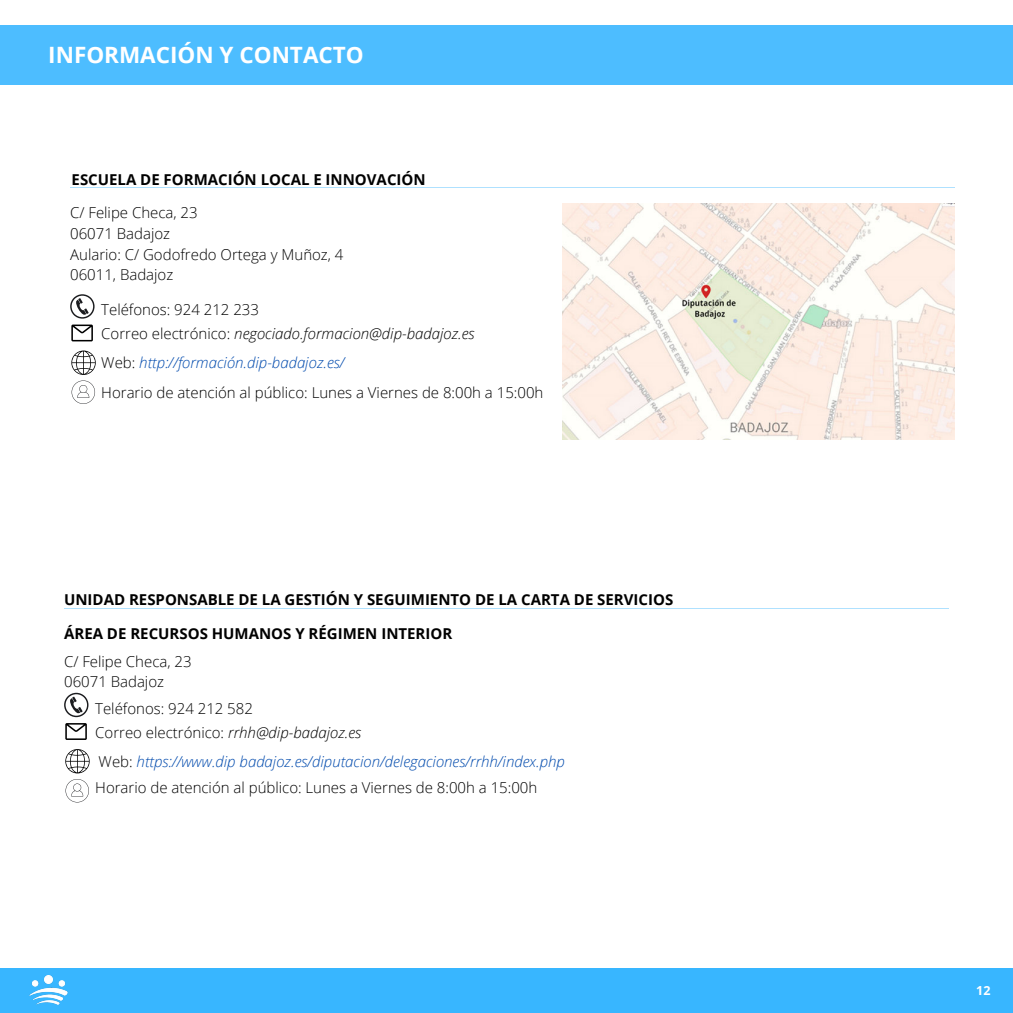
<style>
.page{position:relative;width:1013px;height:1013px;background:#fff}
.page>*{position:absolute;margin:0;border:0;box-sizing:border-box;transform-origin:0 0}
.t1{font:700 22.5px "Open Sans";color:#fff}
.t2{font:300 15px "Open Sans";color:#000}
.t3{font:700 15px "Open Sans";color:#000}
.t4{font:italic 300 15px "Open Sans";color:#004aad}
.t5{font:italic 300 15px "Open Sans";color:#000}
.t6{font:700 12.5px "Open Sans";color:#fff}
.s1{font-style:normal}
.s2{font-style:normal;color:#000}
</style>
<div class="page">
<div style="left:0;top:25px;width:1012px;height:59px;background:#4dbdff"></div>
<div style="left:0;top:968px;width:1012px;height:44px;background:#38b6ff"></div>
<img style="left:29px;top:975px;width:39px;height:30px">
<hr style="left:70px;top:187px;width:884px;height:1px;background:#38b6ff">
<hr style="left:64px;top:608px;width:884px;height:1px;background:#38b6ff">
<svg style="left:70px;top:294px;width:25px;height:24px"></svg>
<svg style="left:71px;top:324px;width:22px;height:17px"></svg>
<svg style="left:71px;top:350px;width:25px;height:54px"></svg>
<svg style="left:64px;top:692px;width:24px;height:25px"></svg>
<svg style="left:65px;top:723px;width:22px;height:17px"></svg>
<svg style="left:65px;top:749px;width:25px;height:24px"></svg>
<svg style="left:66px;top:779px;width:23px;height:23px"></svg>
<img style="left:563px;top:204px;width:391px;height:235px">
<p class="t1" style="left:48px;top:39px;width:317px">INFORMACIÓN Y CONTACTO</p>
<p class="t3" style="left:72px;top:169px;width:355px">ESCUELA DE FORMACIÓN LOCAL E INNOVACIÓN</p>
<p class="t2" style="left:70px;top:202px;width:129px">C/ Felipe Checa, 23</p>
<p class="t2" style="left:70px;top:223px;width:101px">06071 Badajoz</p>
<p class="t2" style="left:70px;top:243px;width:275px">Aulario: C/ Godofredo Ortega y Muñoz, 4</p>
<p class="t2" style="left:70px;top:264px;width:105px">06011, Badajoz</p>
<p class="t2" style="left:101px;top:299px;width:159px">Teléfonos: 924 212 233</p>
<p class="t5" style="left:101px;top:323px;width:375px"><span class="s1">Correo electrónico:</span> negociado.formacion@dip-badajoz.es</p>
<p class="t4" style="left:101px;top:352px;width:245px"><span class="s2">Web:</span> http://formación.dip-badajoz.es/</p>
<p class="t2" style="left:101px;top:382px;width:443px">Horario de atención al público: Lunes a Viernes de 8:00h a 15:00h</p>
<p class="t3" style="left:64px;top:589px;width:610px">UNIDAD RESPONSABLE DE LA GESTIÓN Y SEGUIMIENTO DE LA CARTA DE SERVICIOS</p>
<p class="t3" style="left:64px;top:622px;width:390px">ÁREA DE RECURSOS HUMANOS Y RÉGIMEN INTERIOR</p>
<p class="t2" style="left:64px;top:650px;width:129px">C/ Felipe Checa, 23</p>
<p class="t2" style="left:64px;top:671px;width:101px">06071 Badajoz</p>
<p class="t2" style="left:95px;top:697px;width:159px">Teléfonos: 924 212 582</p>
<p class="t5" style="left:95px;top:721px;width:267px"><span class="s1">Correo electrónico:</span> rrhh@dip-badajoz.es</p>
<p class="t4" style="left:99px;top:750px;width:468px"><span class="s2">Web:</span> https://www.dip badajoz.es/diputacion/delegaciones/rrhh/index.php</p>
<p class="t2" style="left:95px;top:777px;width:443px">Horario de atención al público: Lunes a Viernes de 8:00h a 15:00h</p>
<p class="t6" style="left:976px;top:981px;width:16px">12</p>
</div>
